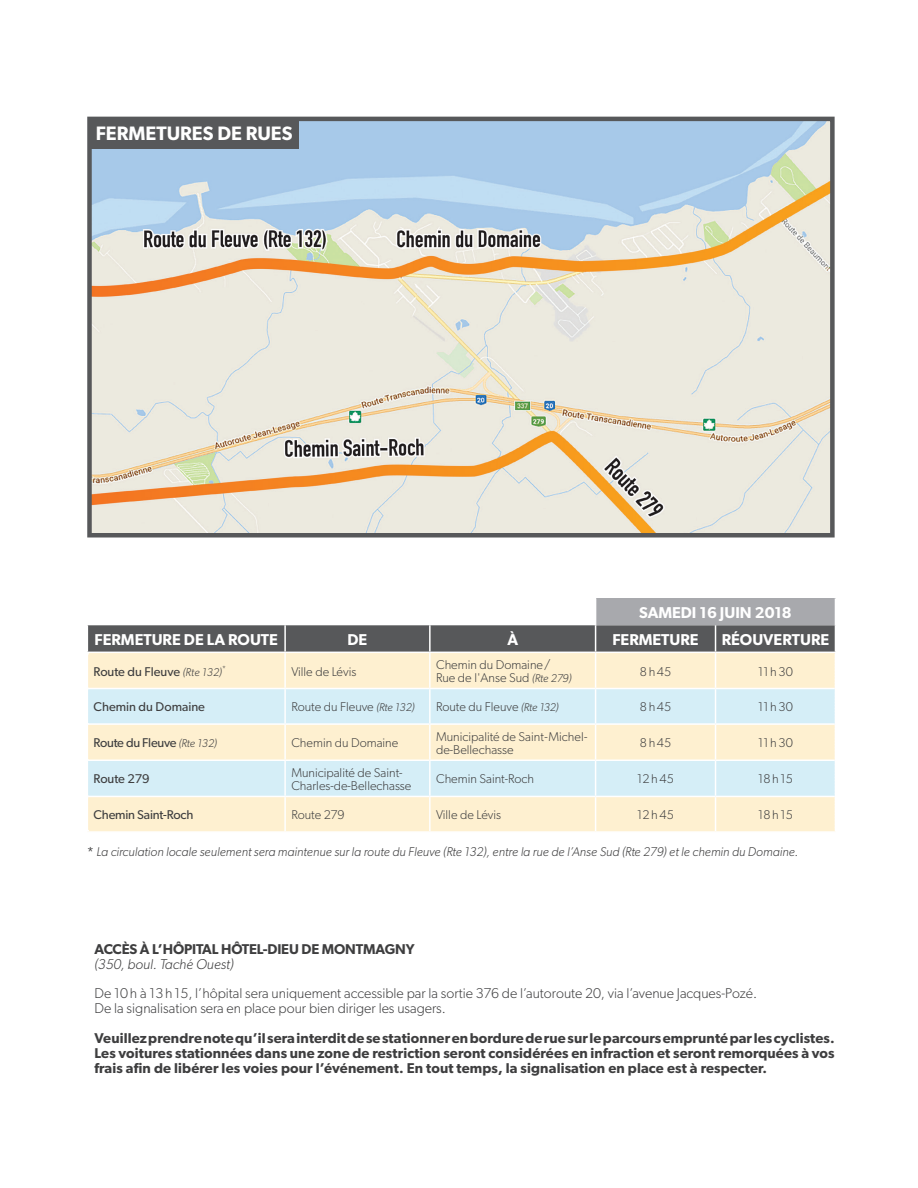
<style>
.page{position:relative;width:918px;height:1188px;background:#fff}
.page>*{position:absolute;margin:0;border:0;box-sizing:border-box;transform-origin:0 0}
.t1{font:600 19.5px "Gibson";color:#fff}
.t2{font:600 15.75px "Gibson";color:#fff}
.t3{font:600 14.25px/15px "Gibson";letter-spacing:.01em;color:#3e3e3f;text-align:justify}
.t4{font:300 14.25px/15px "Gibson";color:#3e3e3f}
.t5{font:600 14.25px "Gibson";letter-spacing:-.01em;color:#3e3e3f}
.t6{font:italic 300 14.25px "Gibson";color:#3e3e3f}
.t7{font:300 12.75px/13.5px "Gibson";color:#3e3e3f}
.t8{font:italic 300 12.75px "Gibson";color:#3e3e3f}
.t9{font:12.75px "Gibson";letter-spacing:-.01em;color:#3e3e3f}
.s1{font-weight:300;font-style:italic;font-size:11.25px}
.s2{font-style:italic;font-size:11.25px}
.s3{font-weight:400;font-style:normal}
</style>
<div class="page">
<svg style="left:87px;top:598px;width:749px;height:233px;background:#dcddd2"></svg>
<img style="left:92px;top:122px;width:738px;height:411px">
<div style="left:87px;top:117px;width:748px;height:421px;border:4px solid #57585a"></div>
<div style="left:92px;top:121px;width:207px;height:28px;background:#57585a"></div>
<p class="t1" style="left:96px;top:122px;width:198px">FERMETURES DE RUES</p>
<p class="t2" style="left:639px;top:603px;width:154px">SAMEDI 16 JUIN 2018</p>
<p class="t2" style="left:94px;top:630px;width:185px">FERMETURE DE LA ROUTE</p>
<p class="t2" style="left:348px;top:630px;width:21px">DE</p>
<p class="t2" style="left:507px;top:630px;width:12px">À</p>
<p class="t2" style="left:612px;top:630px;width:88px">FERMETURE</p>
<p class="t2" style="left:722px;top:630px;width:109px">RÉOUVERTURE</p>
<p class="t9" style="left:94px;top:663px;width:134px">Route du Fleuve <span class="s1">(Rte 132)</span><sup>*</sup></p>
<p class="t7" style="left:291px;top:664px;width:67px">Ville de Lévis</p>
<p class="t7" style="left:436px;top:657px;width:137px">Chemin du Domaine /<br>Rue de l'Anse Sud <span class="s2">(Rte 279)</span></p>
<p class="t7" style="left:640px;top:664px;width:33px">8h45</p>
<p class="t7" style="left:758px;top:664px;width:36px">11h30</p>
<p class="t9" style="left:94px;top:699px;width:113px">Chemin du Domaine</p>
<p class="t7" style="left:291px;top:700px;width:125px">Route du Fleuve <span class="s2">(Rte 132)</span></p>
<p class="t7" style="left:436px;top:700px;width:124px">Route du Fleuve <span class="s2">(Rte 132)</span></p>
<p class="t7" style="left:640px;top:700px;width:33px">8h45</p>
<p class="t7" style="left:758px;top:700px;width:36px">11h30</p>
<p class="t9" style="left:94px;top:735px;width:125px">Route du Fleuve <span class="s1">(Rte 132)</span></p>
<p class="t7" style="left:291px;top:736px;width:108px">Chemin du Domaine</p>
<p class="t7" style="left:436px;top:729px;width:153px">Municipalité de Saint-Michel&shy;de-Bellechasse</p>
<p class="t7" style="left:640px;top:736px;width:33px">8h45</p>
<p class="t7" style="left:758px;top:736px;width:36px">11h30</p>
<p class="t9" style="left:94px;top:771px;width:57px">Route 279</p>
<p class="t7" style="left:291px;top:765px;width:122px">Municipalité de Saint-<br>Charles-de-Bellechasse</p>
<p class="t7" style="left:436px;top:772px;width:100px">Chemin Saint-Roch</p>
<p class="t7" style="left:637px;top:772px;width:38px">12h45</p>
<p class="t7" style="left:758px;top:772px;width:36px">18h15</p>
<p class="t9" style="left:94px;top:807px;width:101px">Chemin Saint-Roch</p>
<p class="t7" style="left:291px;top:808px;width:55px">Route 279</p>
<p class="t7" style="left:436px;top:808px;width:67px">Ville de Lévis</p>
<p class="t7" style="left:637px;top:808px;width:38px">12h45</p>
<p class="t7" style="left:758px;top:808px;width:36px">18h15</p>
<p class="t8" style="left:87px;top:844px;width:713px"><span class="s3">*</span> La circulation locale seulement sera maintenue sur la route du Fleuve (Rte 132), entre la rue de l’Anse Sud (Rte 279) et le chemin du Domaine.</p>
<p class="t5" style="left:94px;top:941px;width:322px">ACCÈS À L’HÔPITAL HÔTEL-DIEU DE MONTMAGNY</p>
<p class="t6" style="left:94px;top:956px;width:141px">(350, boul. Taché Ouest)</p>
<p class="t4" style="left:94px;top:985px;width:664px">De 10h à 13h15, l’hôpital sera uniquement accessible par la sortie 376 de l’autoroute 20, via l’avenue Jacques-Pozé.<br>De la signalisation sera en place pour bien diriger les usagers.</p>
<p class="t3" style="left:94px;top:1030px;width:742px">Veuillez prendre note qu’il sera interdit de se stationner en bordure de rue sur le parcours emprunté par les cyclistes.<br>Les voitures stationnées dans une zone de restriction seront considérées en infraction et seront remorquées à vos frais afin de libérer les voies pour l’événement. En tout temps, la signalisation en place est à respecter.</p>
</div>
